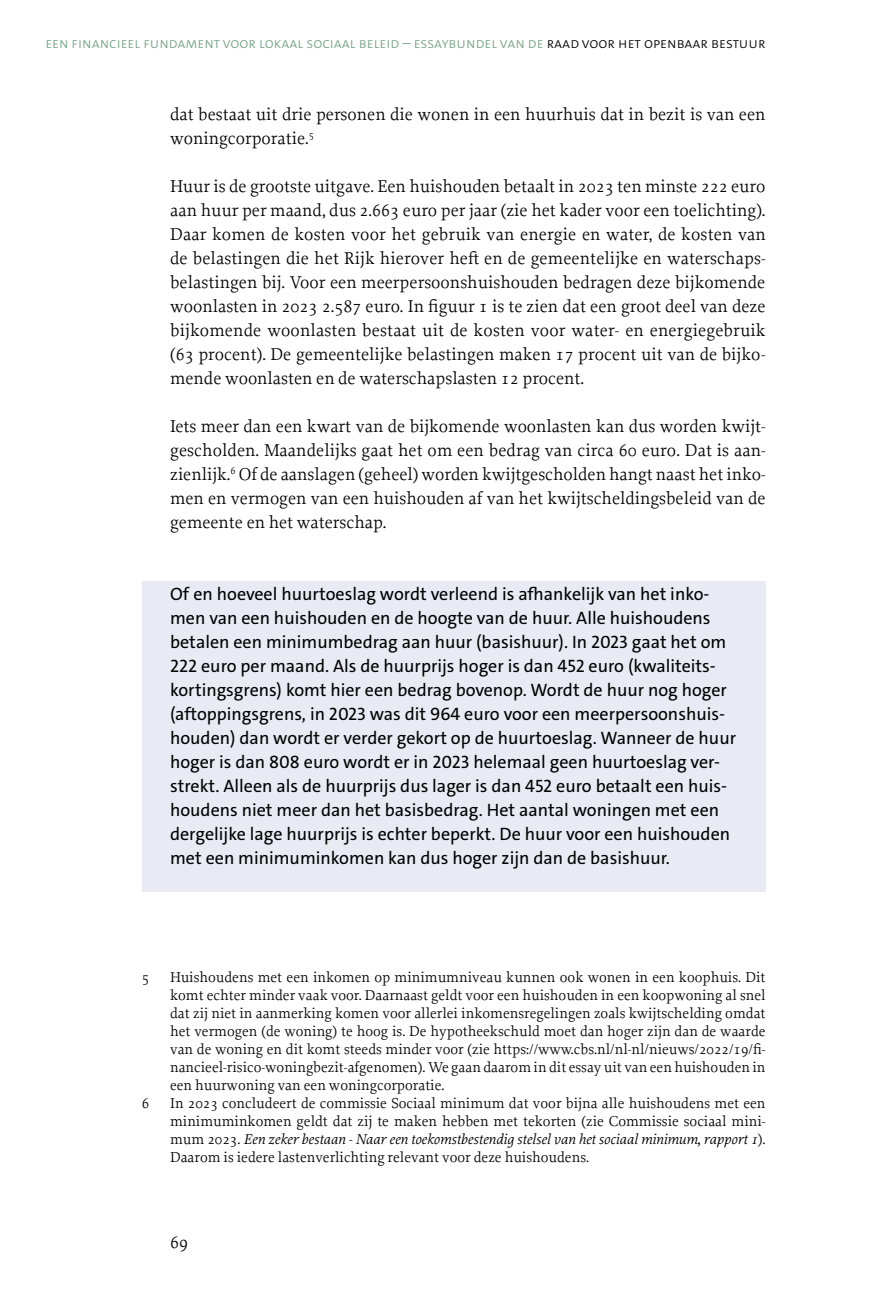
<style>
.page{position:relative;width:879px;height:1304px;background:#fff}
.page>*{position:absolute;margin:0;border:0;box-sizing:border-box;transform-origin:0 0}
.P4_Broodtekst-ProformaBook-9{font:18px/24px "Proforma";color:#000;text-align:justify}
.P5_Kadertekst-TheSans-9{font:18px/24px "The Sans";color:#000}
.P_voetnoot{font:15px/18px "Proforma";color:#000;text-align:justify}
.t1{font:300 15px "The Sans";color:#73a183}
.s1{color:#000}
.s2{font-style:italic}
</style>
<div class="page">
<div style="left:142px;top:581px;width:623px;height:310px;background:#eaeaf4"></div>
<p class="t1" style="left:45px;top:33px;width:721px">een financieel fundament voor lokaal sociaal beleid – essaybundel van de <span class="s1">raad voor het openbaar bestuur</span></p>
<p class="P4_Broodtekst-ProformaBook-9" style="left:170px;top:102px;width:597px">dat bestaat uit drie personen die wonen in een huurhuis dat in bezit is van een woningcorporatie.<sup>5</sup></p>
<p class="P4_Broodtekst-ProformaBook-9" style="left:170px;top:174px;width:597px">Huur is de grootste uitgave. Een huishouden betaalt in 2023 ten minste 222 euro aan huur per maand, dus 2.663 euro per jaar (zie het kader voor een toelichting).<br>Daar komen de kosten voor het gebruik van energie en water, de kosten van de belastingen die het Rijk hierover heft en de gemeentelijke en waterschaps&shy;belastingen bij. Voor een meerpersoonshuishouden bedragen deze bijkomende woonlasten in 2023 2.587 euro. In figuur 1 is te zien dat een groot deel van deze bijkomende woonlasten bestaat uit de kosten voor water- en energiegebruik (63 procent). De gemeentelijke belastingen maken 17 procent uit van de bijko&shy;mende woonlasten en de waterschapslasten 12 procent.</p>
<p class="P4_Broodtekst-ProformaBook-9" style="left:170px;top:414px;width:597px">Iets meer dan een kwart van de bijkomende woonlasten kan dus worden kwijt&shy;gescholden. Maandelijks gaat het om een bedrag van circa 60 euro. Dat is aan&shy;zienlijk.<sup>6</sup> Of de aanslagen (geheel) worden kwijtgescholden hangt naast het inko&shy;men en vermogen van een huishouden af van het kwijtscheldingsbeleid van de gemeente en het waterschap.</p>
<p class="P5_Kadertekst-TheSans-9" style="left:170px;top:582px;width:567px">Of en hoeveel huurtoeslag wordt verleend is afhankelijk van het inko&shy;men van een huishouden en de hoogte van de huur. Alle huishoudens betalen een minimumbedrag aan huur (basishuur). In 2023 gaat het om 222 euro per maand. Als de huurprijs hoger is dan 452 euro (kwaliteits&shy;kortingsgrens) komt hier een bedrag bovenop. Wordt de huur nog hoger (aftoppingsgrens, in 2023 was dit 964 euro voor een meerpersoonshuis&shy;houden) dan wordt er verder gekort op de huurtoeslag. Wanneer de huur hoger is dan 808 euro wordt er in 2023 helemaal geen huurtoeslag ver&shy;strekt. Alleen als de huurprijs dus lager is dan 452 euro betaalt een huis&shy;houdens niet meer dan het basisbedrag. Het aantal woningen met een dergelijke lage huurprijs is echter beperkt. De huur voor een huishouden met een minimuminkomen kan dus hoger zijn dan de basishuur.</p>
<p class="P_voetnoot" style="left:142px;top:968px;width:9px">5</p>
<p class="P_voetnoot" style="left:170px;top:968px;width:597px">Huishoudens met een inkomen op minimumniveau kunnen ook wonen in een koophuis. Dit komt echter minder vaak voor. Daarnaast geldt voor een huishouden in een koopwoning al snel dat zij niet in aanmerking komen voor allerlei inkomensregelingen zoals kwijtschelding omdat het vermogen (de woning) te hoog is. De hypotheekschuld moet dan hoger zijn dan de waarde van de woning en dit komt steeds minder voor (zie https://www.cbs.nl/nl-nl/nieuws/2022/19/fi&shy;nancieel-risico-woningbezit-afgenomen). We gaan daarom in dit essay uit van een huishouden in een huurwoning van een woningcorporatie.</p>
<p class="P_voetnoot" style="left:142px;top:1094px;width:9px">6</p>
<p class="P_voetnoot" style="left:170px;top:1094px;width:597px">In 2023 concludeert de commissie Sociaal minimum dat voor bijna alle huishoudens met een minimuminkomen geldt dat zij te maken hebben met tekorten (zie Commissie sociaal mini&shy;mum 2023. <span class="s2">Een zeker bestaan - Naar een toekomstbestendig stelsel van het sociaal minimum, rapport 1</span>).<br>Daarom is iedere lastenverlichting relevant voor deze huishoudens.</p>
<p class="P4_Broodtekst-ProformaBook-9" style="left:170px;top:1230px;width:19px">69</p>
</div>
